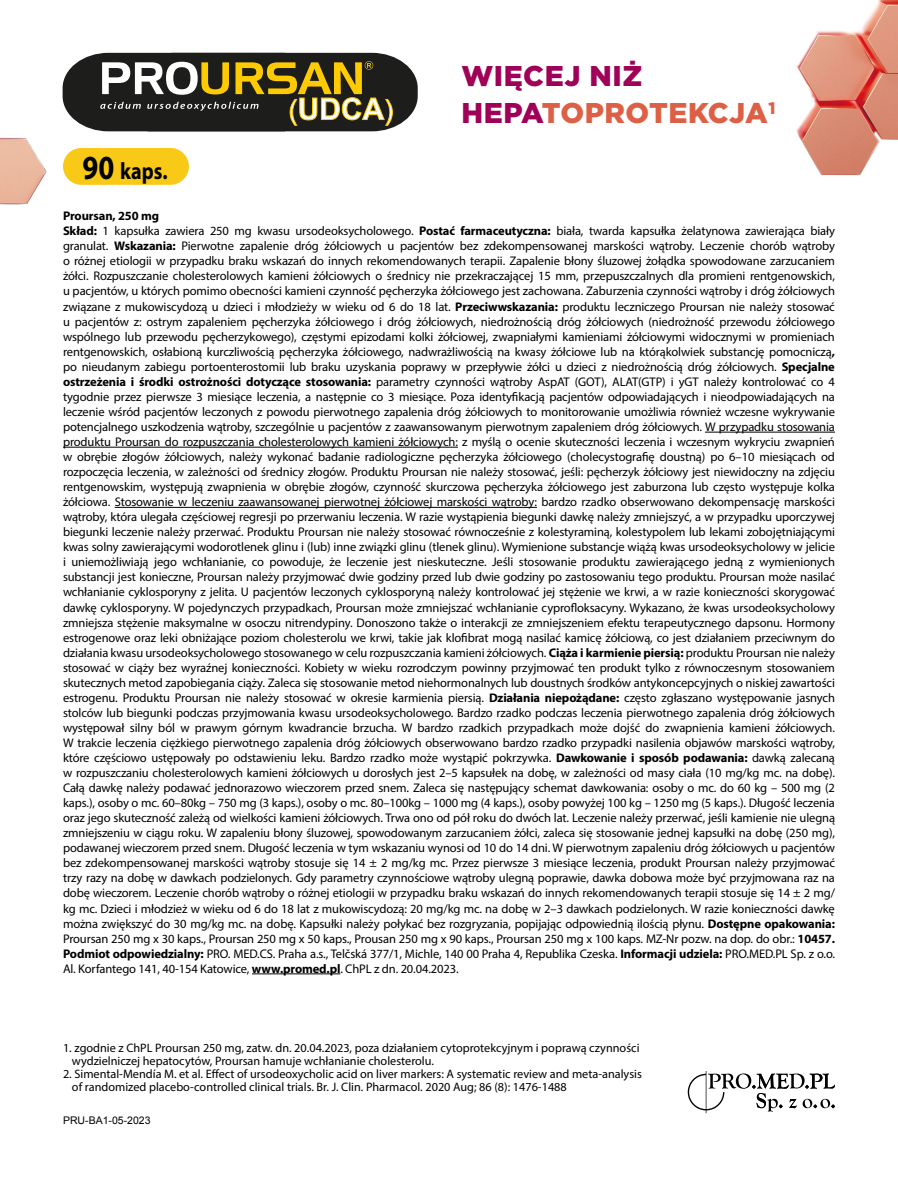
<style>
.page{position:relative;width:898px;height:1184px;background:#fff}
.page>*{position:absolute;margin:0;border:0;box-sizing:border-box;transform-origin:0 0}
.t1{font:900 28.53px/37.3px "Gotham";letter-spacing:.02em;color:#a00057}
.t2{font:700 23.62px "Myriad Pro";color:#000;scale:.85 1}
.t3{font:12.6px/15px "Myriad Pro";letter-spacing:-.01em;color:#000}
.t4{font:12.25px/13.3px "Myriad Pro";color:#000}
.t5{font:10.5px "Arial";color:#000}
.s1{font-size:33.77px}
.s2{color:#dd6046}
.s3{font-weight:700}
</style>
<div class="page">
<svg style="left:688px;top:1071px;width:147px;height:42px"></svg>
<svg style="left:63px;top:53px;width:355px;height:78px;background:#575139"></svg>
<img style="left:0;top:84px;width:63px;height:121px">
<img style="left:796px;top:0;width:102px;height:176px">
<div style="left:63px;top:148px;width:126px;height:37px;background:#f8c917;border-radius:18px"></div>
<hr style="left:705px;top:432px;width:130px;height:1px;background:#000">
<hr style="left:63px;top:447px;width:395px;height:1px;background:#000">
<hr style="left:115px;top:507px;width:422px;height:1px;background:#000">
<hr style="left:252px;top:973px;width:88px;height:1px;background:#000">
<h2 class="t2" style="left:83px;top:156px;width:101px"><span class="s1">90</span> kaps.</h2>
<h1 class="t1" style="left:461px;top:57px;width:316px">WIĘCEJ NIŻ<br>HEPA<span class="s2">TOPROTEKCJA</span><sup>1</sup></h1>
<p class="t3" style="left:63px;top:208px;width:773px"><span class="s3">Proursan, 250 mg<br>Skład:</span> 1 kapsułka zawiera 250 mg kwasu ursodeoksycholowego. <span class="s3">Postać farmaceutyczna:</span> biała, twarda kapsułka żelatynowa zawierająca biały granulat. <span class="s3">Wskazania:</span> Pierwotne zapalenie dróg żółciowych u pacjentów bez zdekompensowanej marskości wątroby. Leczenie chorób wątroby o różnej etiologii w przypadku braku wskazań do innych rekomendowanych terapii. Zapalenie błony śluzowej żołądka spowodowane zarzucaniem żółci. Rozpuszczanie cholesterolowych kamieni żółciowych o średnicy nie przekraczającej 15 mm, przepuszczalnych dla promieni rentgenowskich, u pacjentów, u których pomimo obecności kamieni czynność pęcherzyka żółciowego jest zachowana. Zaburzenia czynności wątroby i dróg żółciowych związane z mukowiscydozą u dzieci i młodzieży w wieku od 6 do 18 lat. <span class="s3">Przeciwwskazania:</span> produktu leczniczego Proursan nie należy stosować u pacjentów z: ostrym zapaleniem pęcherzyka żółciowego i dróg żółciowych, niedrożnością dróg żółciowych (niedrożność przewodu żółciowego wspólnego lub przewodu pęcherzykowego), częstymi epizodami kolki żółciowej, zwapniałymi kamieniami żółciowymi widocznymi w promieniach rentgenowskich, osłabioną kurczliwością pęcherzyka żółciowego, nadwrażliwością na kwasy żółciowe lub na którąkolwiek substancję pomocniczą<span class="s3">, </span>po nieudanym zabiegu portoenterostomii lub braku uzyskania poprawy w przepływie żółci u dzieci z niedrożnością dróg żółciowych. <span class="s3">Specjalne ostrzeżenia i środki ostrożności dotyczące stosowania:</span> parametry czynności wątroby AspAT (GOT), ALAT(GTP) i yGT należy kontrolować co 4 tygodnie przez pierwsze 3 miesiące leczenia, a następnie co 3 miesiące. Poza identyfikacją pacjentów odpowiadających i nieodpowiadających na leczenie wśród pacjentów leczonych z powodu pierwotnego zapalenia dróg żółciowych to monitorowanie umożliwia również wczesne wykrywanie potencjalnego uszkodzenia wątroby, szczególnie u pacjentów z zaawansowanym pierwotnym zapaleniem dróg żółciowych. W przypadku stosowania produktu Proursan do rozpuszczania cholesterolowych kamieni żółciowych: z myślą o ocenie skuteczności leczenia i wczesnym wykryciu zwapnień w obrębie złogów żółciowych, należy wykonać badanie radiologiczne pęcherzyka żółciowego (cholecystografię doustną) po 6–10 miesiącach od rozpoczęcia leczenia, w zależności od średnicy złogów. Produktu Proursan nie należy stosować, jeśli: pęcherzyk żółciowy jest niewidoczny na zdjęciu rentgenowskim, występują zwapnienia w obrębie złogów, czynność skurczowa pęcherzyka żółciowego jest zaburzona lub często występuje kolka żółciowa. Stosowanie w leczeniu zaawansowanej pierwotnej żółciowej marskości wątroby: bardzo rzadko obserwowano dekompensację marskości wątroby, która ulegała częściowej regresji po przerwaniu leczenia. W razie wystąpienia biegunki dawkę należy zmniejszyć, a w przypadku uporczywej biegunki leczenie należy przerwać. Produktu Proursan nie należy stosować równocześnie z kolestyraminą, kolestypolem lub lekami zobojętniającymi kwas solny zawierającymi wodorotlenek glinu i (lub) inne związki glinu (tlenek glinu). Wymienione substancje wiążą kwas ursodeoksycholowy w jelicie i uniemożliwiają jego wchłanianie, co powoduje, że leczenie jest nieskuteczne. Jeśli stosowanie produktu zawierającego jedną z wymienionych substancji jest konieczne, Proursan należy przyjmować dwie godziny przed lub dwie godziny po zastosowaniu tego produktu. Proursan może nasilać wchłanianie cyklosporyny z jelita. U pacjentów leczonych cyklosporyną należy kontrolować jej stężenie we krwi, a w razie konieczności skorygować dawkę cyklosporyny. W pojedynczych przypadkach, Proursan może zmniejszać wchłanianie cyprofloksacyny. Wykazano, że kwas ursodeoksycholowy zmniejsza stężenie maksymalne w osoczu nitrendypiny. Donoszono także o interakcji ze zmniejszeniem efektu terapeutycznego dapsonu. Hormony estrogenowe oraz leki obniżające poziom cholesterolu we krwi, takie jak klofibrat mogą nasilać kamicę żółciową, co jest działaniem przeciwnym do działania kwasu ursodeoksycholowego stosowanego w celu rozpuszczania kamieni żółciowych. <span class="s3">Ciąża i karmienie piersią:</span> produktu Proursan nie należy stosować w ciąży bez wyraźnej konieczności. Kobiety w wieku rozrodczym powinny przyjmować ten produkt tylko z równoczesnym stosowaniem skutecznych metod zapobiegania ciąży. Zaleca się stosowanie metod niehormonalnych lub doustnych środków antykoncepcyjnych o niskiej zawartości estrogenu. Produktu Proursan nie należy stosować w okresie karmienia piersią. <span class="s3">Działania niepożądane:</span> często zgłaszano występowanie jasnych stolców lub biegunki podczas przyjmowania kwasu ursodeoksycholowego. Bardzo rzadko podczas leczenia pierwotnego zapalenia dróg żółciowych występował silny ból w prawym górnym kwadrancie brzucha. W bardzo rzadkich przypadkach może dojść do zwapnienia kamieni żółciowych.<br>W trakcie leczenia ciężkiego pierwotnego zapalenia dróg żółciowych obserwowano bardzo rzadko przypadki nasilenia objawów marskości wątroby, które częściowo ustępowały po odstawieniu leku. Bardzo rzadko może wystąpić pokrzywka. <span class="s3">Dawkowanie i sposób podawania:</span> dawką zalecaną w rozpuszczaniu cholesterolowych kamieni żółciowych u dorosłych jest 2–5 kapsułek na dobę, w zależności od masy ciała (10 mg/kg mc. na dobę).<br>Całą dawkę należy podawać jednorazowo wieczorem przed snem. Zaleca się następujący schemat dawkowania: osoby o mc. do 60 kg – 500 mg (2 kaps.), osoby o mc. 60–80kg – 750 mg (3 kaps.), osoby o mc. 80–100kg – 1000 mg (4 kaps.), osoby powyżej 100 kg – 1250 mg (5 kaps.). Długość leczenia oraz jego skuteczność zależą od wielkości kamieni żółciowych. Trwa ono od pół roku do dwóch lat. Leczenie należy przerwać, jeśli kamienie nie ulegną zmniejszeniu w ciągu roku. W zapaleniu błony śluzowej, spowodowanym zarzucaniem żółci, zaleca się stosowanie jednej kapsułki na dobę (250 mg), podawanej wieczorem przed snem. Długość leczenia w tym wskazaniu wynosi od 10 do 14 dni. W pierwotnym zapaleniu dróg żółciowych u pacjentów bez zdekompensowanej marskości wątroby stosuje się 14 ± 2 mg/kg mc. Przez pierwsze 3 miesiące leczenia, produkt Proursan należy przyjmować trzy razy na dobę w dawkach podzielonych. Gdy parametry czynnościowe wątroby ulegną poprawie, dawka dobowa może być przyjmowana raz na dobę wieczorem. Leczenie chorób wątroby o różnej etiologii w przypadku braku wskazań do innych rekomendowanych terapii stosuje się 14 ± 2 mg/ kg mc. Dzieci i młodzież w wieku od 6 do 18 lat z mukowiscydozą: 20 mg/kg mc. na dobę w 2–3 dawkach podzielonych. W razie konieczności dawkę można zwiększyć do 30 mg/kg mc. na dobę. Kapsułki należy połykać bez rozgryzania, popijając odpowiednią ilością płynu. <span class="s3">Dostępne opakowania:<br></span>Proursan 250 mg x 30 kaps., Proursan 250 mg x 50 kaps., Prousan 250 mg x 90 kaps., Proursan 250 mg x 100 kaps. MZ-Nr pozw. na dop. do obr.: <span class="s3">10457.<br>Podmiot odpowiedzialny:</span> PRO. MED.CS. Praha a.s., Telčská 377/1, Michle, 140 00 Praha 4, Republika Czeska. <span class="s3">Informacji udziela:</span> PRO.MED.PL Sp. z o.o.<br>Al. Korfantego 141, 40-154 Katowice, <span class="s3">www.promed.pl</span>. ChPL z dn. 20.04.2023.</p>
<p class="t4" style="left:72px;top:1040px;width:569px;text-indent:-9px">1. zgodnie z ChPL Proursan 250 mg, zatw. dn. 20.04.2023, poza działaniem cytoprotekcyjnym i poprawą czynności wydzielniczej hepatocytów, Proursan hamuje wchłanianie cholesterolu.</p>
<p class="t4" style="left:72px;top:1067px;width:571px;text-indent:-9px">2. Simental-Mendía M. et al. Effect of ursodeoxycholic acid on liver markers: A systematic review and meta-analysis of randomized placebo-controlled clinical trials. Br. J. Clin. Pharmacol. 2020 Aug; 86 (8): 1476-1488</p>
<p class="t5" style="left:63px;top:1113px;width:89px">PRU-BA1-05-2023</p>
</div>
